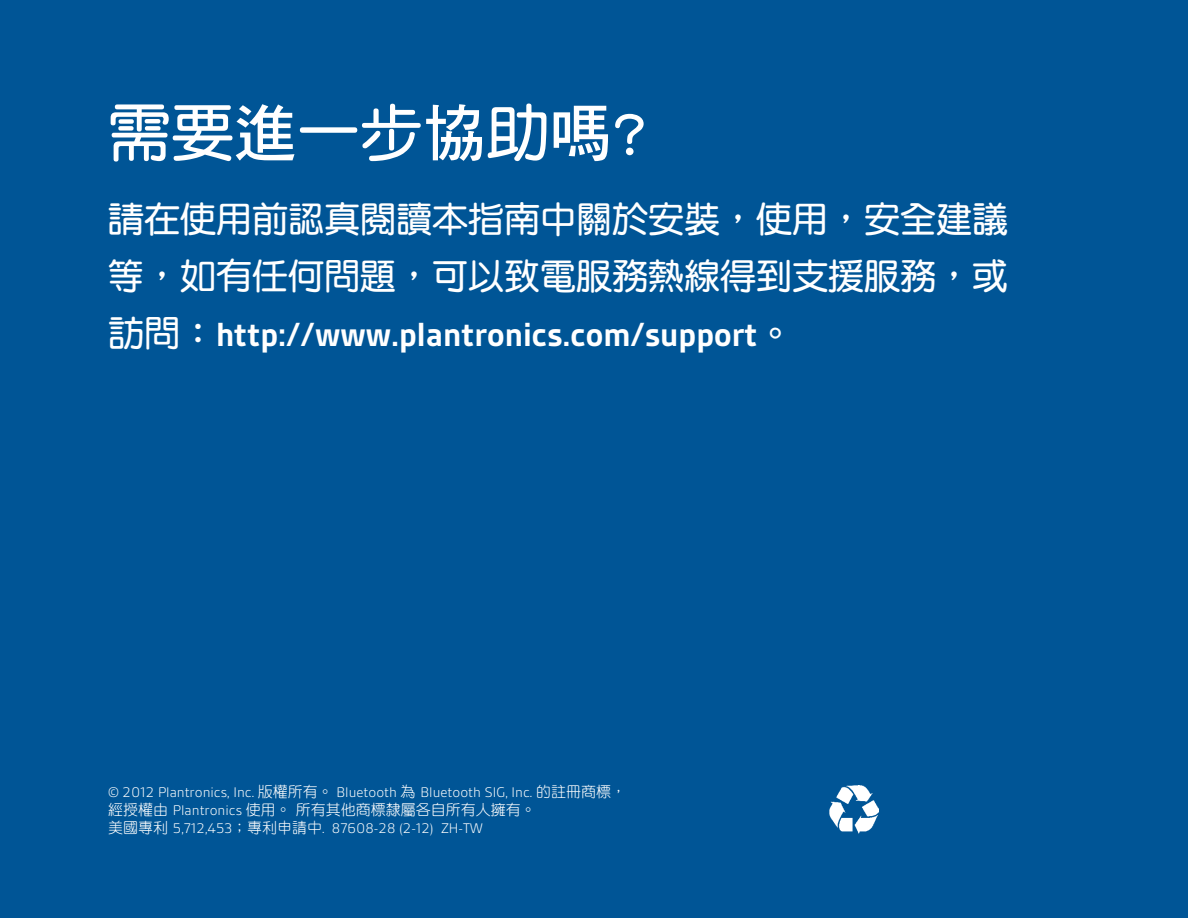
<style>
.page{position:relative;width:1188px;height:918px;background:#005596}
.page>*{position:absolute;margin:0;border:0;box-sizing:border-box;transform-origin:0 0}
.t1{font:63px "DFP Yuan W7";color:#fff}
.t2{font:36px/56.7px "DF Yuan HK W7";color:#fff}
.t3{font:700 36px "Gesta";color:#fff}
.t4{font:300 15px "Gesta";color:#fff}
.t5{font:15px "DF Yuan HK W3";color:#fff}
.s1{font-family:"DF Hei Std W7"}
.s2{font-family:"DF Yuan HK W7";font-weight:400}
.s3{font-family:"DF Yuan HK W3";font-weight:400}
.s4{font-family:"Gesta";font-weight:300}
</style>
<div class="page">
<img style="left:830px;top:785px;width:49px;height:48px">
<h1 class="t1" style="left:108px;top:99px;width:540px">需要<span class="s1">進</span>一步<span class="s1">協</span>助<span class="s1">嗎</span>?</h1>
<h2 class="t2" style="left:108px;top:190px;width:901px">請在使用前認真閱讀本指南中關於安裝，使用，安全建議等，如有任何問題，可以致電服務熱線得到支援服務，或</h2>
<h2 class="t3" style="left:108px;top:315px;width:687px"><span class="s2">訪問：</span> http://www.plantronics.com/support<span class="s2">。</span></h2>
<p class="t4" style="left:108px;top:784px;width:520px">© 2012 Plantronics, Inc. <span class="s3">版權所有。</span> Bluetooth <span class="s3">為</span> Bluetooth SIG, Inc. <span class="s3">的註冊商標，</span></p>
<p class="t5" style="left:108px;top:801px;width:429px">經授權由 <span class="s4">Plantronics</span> 使用。所有其他商標隸屬各自所有人擁有。</p>
<p class="t4" style="left:108px;top:820px;width:377px"><span class="s3">美國專利</span> 5,712,453<span class="s3">；專利申請中</span>. 87608-28 (2-12) ZH-TW</p>
</div>
